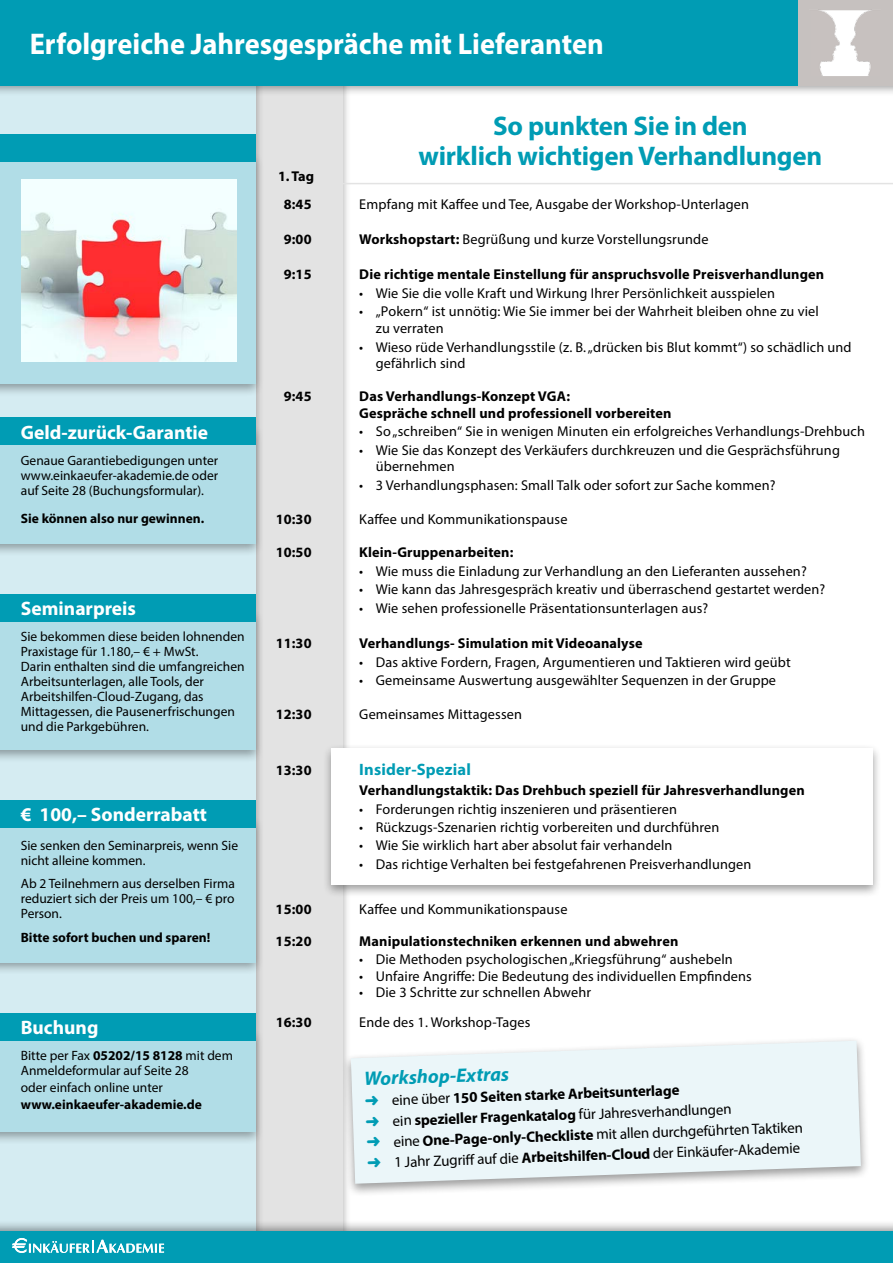
<style>
.page{position:relative;width:893px;height:1263px;background:#fff}
.page>*{position:absolute;margin:0;border:0;box-sizing:border-box;transform-origin:0 0}
.t1{font:700 30px "Myriad Pro";color:#fff;scale:.95 1}
.t2{font:700 27px/30px "Myriad Pro";letter-spacing:-.01em;color:#009cb4;text-align:center}
.t3{font:700 19.5px "Myriad Pro";color:#fff}
.t4{font:italic 700 19.5px "Myriad Pro";color:#009cb4}
.t5{font:700 16.5px "Myriad Pro";letter-spacing:.01em;color:#009cb4}
.t6{font:15px "Myriad Pro";color:#000}
.t7{font:700 15px "Myriad Pro";color:#000}
.t8{font:14.25px/16.5px "Myriad Pro";letter-spacing:.01em;color:#000}
.t9{font:700 14.25px/16.5px "Myriad Pro";letter-spacing:.01em;color:#000}
.t10{font:13.5px/15px "Myriad Pro";color:#000}
.t11{font:700 13.5px "Myriad Pro";color:#000}
.s1{font-weight:700}
.s2{font-weight:400}
</style>
<div class="page">
<div style="left:78px;top:0;width:273px;height:1263px;background:#000;opacity:.4"></div>
<div style="left:87px;top:0;width:255px;height:1263px;background:#e3e3e3"></div>
<div style="left:0;top:0;width:255px;height:1263px;background:#d5ecf2"></div>
<div style="left:323px;top:744px;width:559px;height:154px;background:#000;opacity:.4"></div>
<div style="left:332px;top:748px;width:541px;height:136px;background:#fff"></div>
<div style="left:0;top:424px;width:264px;height:132px;background:#000;opacity:.35"></div>
<div style="left:0;top:429px;width:255px;height:114px;background:#b1dde7"></div>
<div style="left:0;top:417px;width:255px;height:28px;background:#009cb4"></div>
<div style="left:0;top:815px;width:264px;height:161px;background:#000;opacity:.35"></div>
<div style="left:0;top:820px;width:255px;height:142px;background:#b1dde7"></div>
<div style="left:0;top:800px;width:255px;height:28px;background:#009cb4"></div>
<div style="left:0;top:609px;width:264px;height:154px;background:#000;opacity:.35"></div>
<div style="left:0;top:614px;width:255px;height:135px;background:#b1dde7"></div>
<div style="left:0;top:594px;width:255px;height:27px;background:#009cb4"></div>
<div style="left:0;top:1028px;width:264px;height:117px;background:#000;opacity:.35"></div>
<div style="left:0;top:1032px;width:255px;height:99px;background:#b1dde7"></div>
<div style="left:0;top:1013px;width:255px;height:27px;background:#009cb4"></div>
<div style="left:0;top:151px;width:264px;height:246px;background:#000;opacity:.35"></div>
<div style="left:0;top:156px;width:255px;height:228px;background:#b1dde7"></div>
<div style="left:0;top:134px;width:255px;height:27px;background:#009cb4"></div>
<img style="left:21px;top:180px;width:215px;height:181px">
<hr style="left:321px;top:183px;width:572px;height:1px;background:#e3e3e3">
<div style="left:0;top:1219px;width:893px;height:44px;background:#000;opacity:.4"></div>
<div style="left:0;top:1231px;width:893px;height:32px;background:#009cb4"></div>
<div style="left:0;top:0;width:893px;height:97px;background:#000;opacity:.4"></div>
<div style="left:0;top:0;width:893px;height:85px;background:#009cb4"></div>
<svg style="left:12px;top:1238px;width:152px;height:15px"></svg>
<div style="left:798px;top:0;width:95px;height:85px;background:#c6c1bf"></div>
<div style="left:342px;top:1036px;width:528px;height:161px;background:#000;opacity:.4"></div>
<svg style="left:351px;top:1041px;width:510px;height:143px;background:#eaf3f6"></svg>
<img style="left:820px;top:11px;width:51px;height:64px">
<div style="left:809px;top:9px;width:72px;height:68px;border:1px solid #c6c1bf"></div>
<svg style="left:365px;top:1095px;width:14px;height:10px"></svg>
<svg style="left:366px;top:1116px;width:13px;height:10px"></svg>
<svg style="left:367px;top:1137px;width:13px;height:10px"></svg>
<svg style="left:368px;top:1158px;width:13px;height:10px"></svg>
<h1 class="t1" style="left:30px;top:25px;width:606px">Erfolgreiche Jahresgespräche mit Lieferanten</h1>
<h3 class="t3" style="left:21px;top:420px;width:189px">Geld-zurück-Garantie</h3>
<p class="t10" style="left:21px;top:453px;width:199px;text-align:justify">Genaue Garantiebedigungen unter www.einkaeufer-akademie.de oder auf Seite 28 (Buchungsformular).</p>
<p class="t11" style="left:21px;top:510px;width:185px">Sie können also nur gewinnen.</p>
<h3 class="t3" style="left:21px;top:596px;width:117px">Seminarpreis</h3>
<p class="t10" style="left:21px;top:629px;width:225px">Sie bekommen diese beiden lohnenden Praxistage für 1.180,– € + MwSt.<br>Darin enthalten sind die umfangreichen Arbeitsunterlagen, alle Tools, der Arbeitshilfen-Cloud-Zugang, das Mittagessen, die Pausenerfrischungen und die Parkgebühren.</p>
<h3 class="t3" style="left:21px;top:802px;width:188px">€ 100,– Sonderrabatt</h3>
<p class="t10" style="left:21px;top:837px;width:219px">Sie senken den Seminarpreis, wenn Sie nicht alleine kommen.</p>
<p class="t10" style="left:21px;top:876px;width:216px;text-align:justify">Ab 2 Teilnehmern aus derselben Firma reduziert sich der Preis um 100,– € pro Person.</p>
<p class="t11" style="left:21px;top:928px;width:191px">Bitte sofort buchen und sparen!</p>
<h3 class="t3" style="left:21px;top:1014px;width:79px">Buchung</h3>
<p class="t10" style="left:21px;top:1047px;width:214px">Bitte per Fax <span class="s1">05202/15 8128</span> mit dem<br>Anmeldeformular auf Seite 28</p>
<p class="t10" style="left:21px;top:1080px;width:144px">oder einfach online unter</p>
<p class="t11" style="left:21px;top:1096px;width:183px">www.einkaeufer-akademie.de</p>
<p class="t9" style="left:278px;top:167px;width:37px">1. Tag</p>
<h2 class="t2" style="left:419px;top:110px;width:405px">So punkten Sie in den<br>wirklich wichtigen Verhandlungen</h2>
<p class="t9" style="left:284px;top:195px;width:29px">8:45</p>
<p class="t8" style="left:359px;top:196px;width:391px">Empfang mit Kaffee und Tee, Ausgabe der Workshop-Unterlagen</p>
<p class="t9" style="left:284px;top:231px;width:29px">9:00</p>
<p class="t8" style="left:359px;top:231px;width:351px"><span class="s1">Workshopstart:</span> Begrüßung und kurze Vorstellungsrunde</p>
<p class="t9" style="left:284px;top:266px;width:29px">9:15</p>
<p class="t9" style="left:359px;top:266px;width:466px">Die richtige mentale Einstellung für anspruchsvolle Preisverhandlungen</p>
<p class="t8" style="left:359px;top:285px;width:417px">• Wie Sie die volle Kraft und Wirkung Ihrer Persönlichkeit ausspielen</p>
<p class="t8" style="left:376px;top:303px;width:445px;text-indent:-17px">• „Pokern“ ist unnötig: Wie Sie immer bei der Wahrheit bleiben ohne zu viel zu verraten</p>
<p class="t8" style="left:376px;top:338px;width:477px;text-indent:-17px">• Wieso rüde Verhandlungsstile (z. B. „drücken bis Blut kommt“) so schädlich und gefährlich sind</p>
<p class="t9" style="left:284px;top:388px;width:29px">9:45</p>
<p class="t9" style="left:359px;top:388px;width:314px">Das Verhandlungs-Konzept VGA:<br>Gespräche schnell und professionell vorbereiten</p>
<p class="t8" style="left:359px;top:423px;width:507px">• So „schreiben“ Sie in wenigen Minuten ein erfolgreiches Verhandlungs-Drehbuch</p>
<p class="t8" style="left:376px;top:442px;width:466px;text-indent:-17px">• Wie Sie das Konzept des Verkäufers durchkreuzen und die Gesprächsführung übernehmen</p>
<p class="t8" style="left:359px;top:477px;width:418px">• 3 Verhandlungsphasen: Small Talk oder sofort zur Sache kommen?</p>
<p class="t9" style="left:276px;top:510px;width:37px">10:30</p>
<p class="t8" style="left:359px;top:510px;width:210px">Kaffee und Kommunikationspause</p>
<p class="t9" style="left:276px;top:543px;width:37px">10:50</p>
<p class="t9" style="left:359px;top:543px;width:156px">Klein-Gruppenarbeiten:</p>
<p class="t8" style="left:359px;top:562px;width:449px">• Wie muss die Einladung zur Verhandlung an den Lieferanten aussehen?</p>
<p class="t8" style="left:359px;top:581px;width:468px">• Wie kann das Jahresgespräch kreativ und überraschend gestartet werden?</p>
<p class="t8" style="left:359px;top:600px;width:350px">• Wie sehen professionelle Präsentationsunterlagen aus?</p>
<p class="t9" style="left:276px;top:634px;width:37px">11:30</p>
<p class="t9" style="left:359px;top:634px;width:285px">Verhandlungs- Simulation mit Videoanalyse</p>
<p class="t8" style="left:359px;top:653px;width:433px">• Das aktive Fordern, Fragen, Argumentieren und Taktieren wird geübt</p>
<p class="t8" style="left:359px;top:672px;width:418px">• Gemeinsame Auswertung ausgewählter Sequenzen in der Gruppe</p>
<p class="t9" style="left:276px;top:705px;width:37px">12:30</p>
<p class="t8" style="left:359px;top:705px;width:164px">Gemeinsames Mittagessen</p>
<p class="t9" style="left:276px;top:761px;width:37px">13:30</p>
<p class="t5" style="left:359px;top:758px;width:113px">Insider-Spezial</p>
<p class="t9" style="left:359px;top:782px;width:447px">Verhandlungstaktik: Das Drehbuch speziell für Jahresverhandlungen</p>
<p class="t8" style="left:359px;top:800px;width:319px">• Forderungen richtig inszenieren und präsentieren</p>
<p class="t8" style="left:359px;top:819px;width:362px">• Rückzugs-Szenarien richtig vorbereiten und durchführen</p>
<p class="t8" style="left:359px;top:837px;width:315px">• Wie Sie wirklich hart aber absolut fair verhandeln</p>
<p class="t8" style="left:359px;top:855px;width:394px">• Das richtige Verhalten bei festgefahrenen Preisverhandlungen</p>
<p class="t9" style="left:276px;top:901px;width:37px">15:00</p>
<p class="t8" style="left:359px;top:901px;width:210px">Kaffee und Kommunikationspause</p>
<p class="t9" style="left:276px;top:932px;width:37px">15:20</p>
<p class="t9" style="left:359px;top:932px;width:321px">Manipulationstechniken erkennen und abwehren</p>
<p class="t8" style="left:359px;top:951px;width:375px">• Die Methoden psychologischen „Kriegsführung“ aushebeln</p>
<p class="t8" style="left:359px;top:967px;width:394px">• Unfaire Angriffe: Die Bedeutung des individuellen Empfindens</p>
<p class="t8" style="left:359px;top:984px;width:233px">• Die 3 Schritte zur schnellen Abwehr</p>
<p class="t9" style="left:276px;top:1013px;width:37px">16:30</p>
<p class="t8" style="left:359px;top:1013px;width:173px">Ende des 1. Workshop-Tages</p>
<h3 class="t4" style="left:364px;top:1066px;width:146px;rotate:-2deg">Workshop-Extras</h3>
<p class="t7" style="left:392px;top:1090px;width:289px;rotate:-2deg"><span class="s2">eine über</span> 150 Seiten starke Arbeitsunterlage</p>
<p class="t6" style="left:392px;top:1111px;width:341px;rotate:-2deg">ein <span class="s1">spezieller Fragenkatalog</span> für Jahresverhandlungen</p>
<p class="t6" style="left:393px;top:1132px;width:411px;rotate:-2deg">eine <span class="s1">One-Page-only-Checkliste</span> mit allen durchgeführten Taktiken</p>
<p class="t6" style="left:394px;top:1153px;width:408px;rotate:-2deg">1 Jahr Zugriff auf die <span class="s1">Arbeitshilfen-Cloud</span> der Einkäufer-Akademie</p>
</div>
